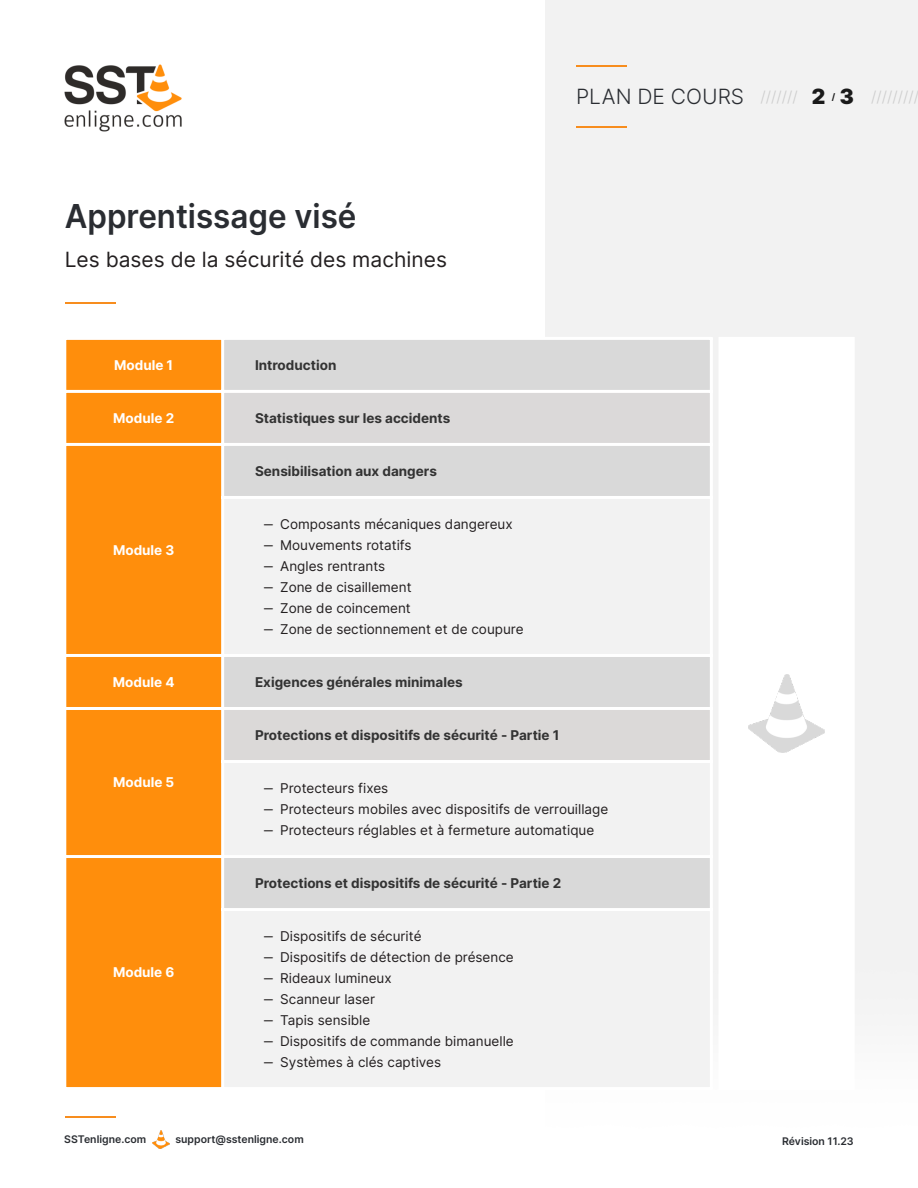
<style>
.page{position:relative;width:918px;height:1188px;background:#fff}
.page>*{position:absolute;margin:0;border:0;box-sizing:border-box;transform-origin:0 0}
.t1{font:600 33px "Inter";color:#2a2d32;scale:.95 1}
.t2{font:21px "Inter";color:#231f20}
.t3{font:300 21px "Inter";color:#2a2d32}
.t4{font:300 15px "Inter";color:#ccc}
.t5{font:13.5px/21px "Inter";color:#231f20}
.t6{font:700 13.5px "Inter";color:#333}
.t7{font:700 13.5px "Inter";color:#fff}
.t8{font:600 10.5px "Inter";color:#2a2d32}
.t9{font:700 9px "Inter";color:#1a1a1a}
.s1{font-weight:900;font-size:21px;color:#1a1a1a}
</style>
<div class="page">
<div style="left:545px;top:0;width:373px;height:1016px;background:#f2f2f2"></div>
<img style="left:64px;top:64px;width:118px;height:68px">
<hr style="left:65px;top:1116px;width:50px;height:1px;background:#f78d1e">
<img style="left:152px;top:1131px;width:18px;height:17px">
<hr style="left:576px;top:65px;width:50px;height:1px;background:#f78d1e">
<hr style="left:576px;top:126px;width:50px;height:1px;background:#f78d1e">
<div style="left:718px;top:337px;width:137px;height:753px;background:#fff"></div>
<hr style="left:65px;top:302px;width:50px;height:2px;background:#f78d1e">
<div style="left:65px;top:338px;width:158px;height:751px;background:#ff8e0c"></div>
<div style="left:224px;top:340px;width:486px;height:367px;background:#d9d9d9"></div>
<div style="left:223px;top:391px;width:488px;height:53px;background:#dbd9d9"></div>
<div style="left:223px;top:497px;width:488px;height:158px;background:#f2f2f2"></div>
<div style="left:223px;top:708px;width:488px;height:54px;background:#dbd9d8"></div>
<div style="left:224px;top:763px;width:486px;height:324px;background:#f2f2f2"></div>
<div style="left:223px;top:857px;width:488px;height:53px;background:#d9d9d9"></div>
<hr style="left:63px;top:338px;width:3px;height:751px;background:#fff">
<hr style="left:221px;top:338px;width:3px;height:751px;background:#fff">
<hr style="left:710px;top:338px;width:3px;height:751px;background:#fff">
<hr style="left:65px;top:337px;width:646px;height:3px;background:#fff">
<hr style="left:65px;top:390px;width:646px;height:3px;background:#fff">
<hr style="left:65px;top:443px;width:646px;height:3px;background:#fff">
<hr style="left:223px;top:496px;width:488px;height:3px;background:#fff">
<hr style="left:65px;top:654px;width:646px;height:3px;background:#fff">
<hr style="left:65px;top:707px;width:646px;height:3px;background:#fff">
<hr style="left:223px;top:760px;width:488px;height:3px;background:#fff">
<hr style="left:65px;top:855px;width:646px;height:3px;background:#fff">
<hr style="left:223px;top:908px;width:488px;height:3px;background:#fff">
<hr style="left:65px;top:1087px;width:646px;height:3px;background:#fff">
<img style="left:749px;top:675px;width:75px;height:77px">
<h2 class="t3" style="left:576px;top:84px;width:170px">PLAN DE COURS</h2>
<p class="t4" style="left:761px;top:88px;width:66px">/////// <span class="s1">2</span></p>
<p class="t9" style="left:832px;top:91px;width:5px">/</p>
<p class="t4" style="left:840px;top:88px;width:81px"><span class="s1">3</span> /////////</p>
<h1 class="t1" style="left:65px;top:196px;width:309px">Apprentissage visé</h1>
<h2 class="t2" style="left:65px;top:247px;width:384px">Les bases de la sécurité des machines</h2>
<p class="t7" style="left:114px;top:357px;width:61px">Module 1</p>
<p class="t6" style="left:255px;top:357px;width:83px">Introduction</p>
<p class="t7" style="left:113px;top:410px;width:62px">Module 2</p>
<p class="t6" style="left:255px;top:410px;width:197px">Statistiques sur les accidents</p>
<p class="t7" style="left:113px;top:542px;width:63px">Module 3</p>
<p class="t6" style="left:255px;top:463px;width:183px">Sensibilisation aux dangers</p>
<p class="t5" style="left:264px;top:513px;width:261px">‒ Composants mécaniques dangereux ‒ Mouvements rotatifs<br>‒ Angles rentrants<br>‒ Zone de cisaillement<br>‒ Zone de coincement<br>‒ Zone de sectionnement et de coupure</p>
<p class="t7" style="left:113px;top:674px;width:63px">Module 4</p>
<p class="t6" style="left:255px;top:674px;width:209px">Exigences générales minimales</p>
<p class="t7" style="left:113px;top:774px;width:63px">Module 5</p>
<p class="t7" style="left:113px;top:964px;width:63px">Module 6</p>
<p class="t6" style="left:255px;top:727px;width:306px">Protections et dispositifs de sécurité - Partie 1</p>
<p class="t5" style="left:264px;top:778px;width:346px">‒ Protecteurs fixes<br>‒ Protecteurs mobiles avec dispositifs de verrouillage ‒ Protecteurs réglables et à fermeture automatique</p>
<p class="t6" style="left:255px;top:875px;width:308px">Protections et dispositifs de sécurité - Partie 2</p>
<p class="t5" style="left:264px;top:926px;width:251px">‒ Dispositifs de sécurité<br>‒ Dispositifs de détection de présence ‒ Rideaux lumineux<br>‒ Scanneur laser<br>‒ Tapis sensible<br>‒ Dispositifs de commande bimanuelle ‒ Systèmes à clés captives</p>
<p class="t8" style="left:64px;top:1132px;width:83px">SSTenligne.com</p>
<p class="t8" style="left:175px;top:1132px;width:130px">support@sstenligne.com</p>
<p class="t8" style="left:782px;top:1135px;width:73px">Révision 11.23</p>
</div>
